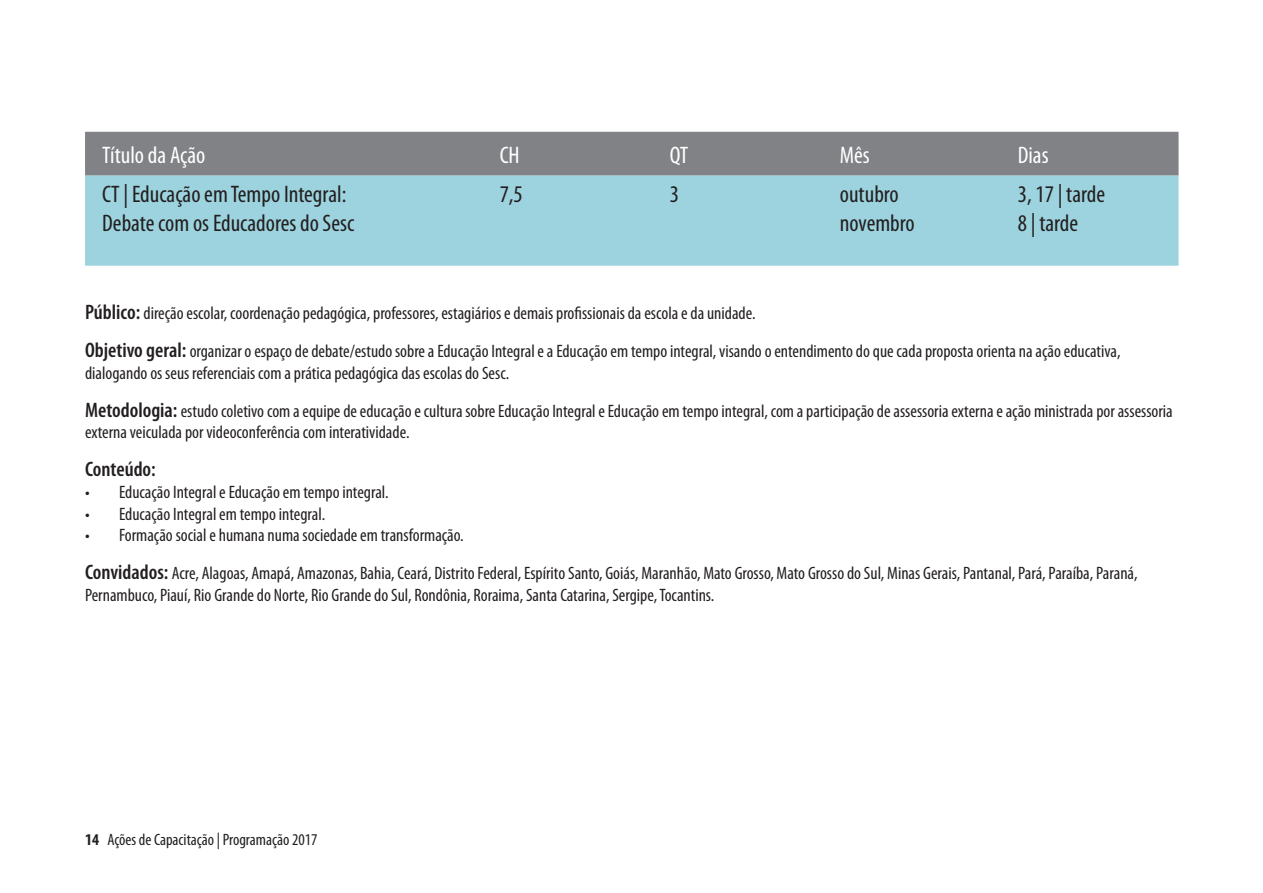
<style>
.page{position:relative;width:1263px;height:893px;background:#fff}
.page>*{position:absolute;margin:0;border:0;box-sizing:border-box;transform-origin:0 0}
.t1{font:condensed 24px/28.8px "Myriad Pro";color:#231f20}
.t2{font:condensed 24px "Myriad Pro";color:#fff}
.t3{font:600 condensed 21px "Myriad Pro";color:#231f20}
.t4{font:condensed 18px/38px "Myriad Pro";color:#231f20}
.t5{font:condensed 16.5px "Myriad Pro";color:#231f20}
.s1{font-weight:600;font-size:21px}
.s2{font-weight:700}
</style>
<div class="page">
<div style="left:85px;top:132px;width:1093px;height:44px;background:#808285"></div>
<div style="left:85px;top:176px;width:1093px;height:90px;background:#9cd3de"></div>
<h1 class="t2" style="left:102px;top:142px;width:105px">Título da Ação</h1>
<h1 class="t2" style="left:500px;top:142px;width:22px">CH</h1>
<h1 class="t2" style="left:670px;top:142px;width:20px">QT</h1>
<h1 class="t2" style="left:840px;top:142px;width:32px">Mês</h1>
<h1 class="t2" style="left:1018px;top:142px;width:32px">Dias</h1>
<h1 class="t1" style="left:102px;top:180px;width:254px">CT | Educação em Tempo Integral:<br>Debate com os Educadores do Sesc</h1>
<h1 class="t1" style="left:500px;top:180px;width:25px">7,5</h1>
<h1 class="t1" style="left:670px;top:180px;width:11px">3</h1>
<h1 class="t1" style="left:840px;top:180px;width:76px">outubro novembro</h1>
<h1 class="t1" style="left:1018px;top:180px;width:89px">3, 17 | tarde<br>8 | tarde</h1>
<p class="t4" style="left:85px;top:295px;width:1037px"><span class="s1">Público:</span> direção escolar, coordenação pedagógica, professores, estagiários e demais profissionais da escola e da unidade.<br><span class="s1">Objetivo geral:</span> organizar o espaço de debate/estudo sobre a Educação Integral e a Educação em tempo integral, visando o entendimento do que cada proposta orienta na ação educativa,</p>
<p class="t4" style="left:85px;top:354px;width:1089px">dialogando os seus referenciais com a prática pedagógica das escolas do Sesc.<br><span class="s1">Metodologia:</span> estudo coletivo com a equipe de educação e cultura sobre Educação Integral e Educação em tempo integral, com a participação de assessoria externa e ação ministrada por assessoria</p>
<p class="t4" style="left:85px;top:414px;width:326px">externa veiculada por videoconferência com interatividade.</p>
<p class="t3" style="left:85px;top:458px;width:72px">Conteúdo:</p>
<p class="t4" style="left:85px;top:473px;width:305px">• Educação Integral e Educação em tempo integral.</p>
<p class="t4" style="left:85px;top:495px;width:242px">• Educação Integral em tempo integral.</p>
<p class="t4" style="left:85px;top:517px;width:1054px">• Formação social e humana numa sociedade em transformação.<br><span class="s1">Convidados:</span> Acre, Alagoas, Amapá, Amazonas, Bahia, Ceará, Distrito Federal, Espírito Santo, Goiás, Maranhão, Mato Grosso, Mato Grosso do Sul, Minas Gerais, Pantanal, Pará, Paraíba, Paraná,</p>
<p class="t4" style="left:85px;top:576px;width:631px">Pernambuco, Piauí, Rio Grande do Norte, Rio Grande do Sul, Rondônia, Roraima, Santa Catarina, Sergipe, Tocantins.</p>
<p class="t5" style="left:85px;top:830px;width:234px"><span class="s2">14</span> Ações de Capacitação | Programação 2017</p>
</div>
